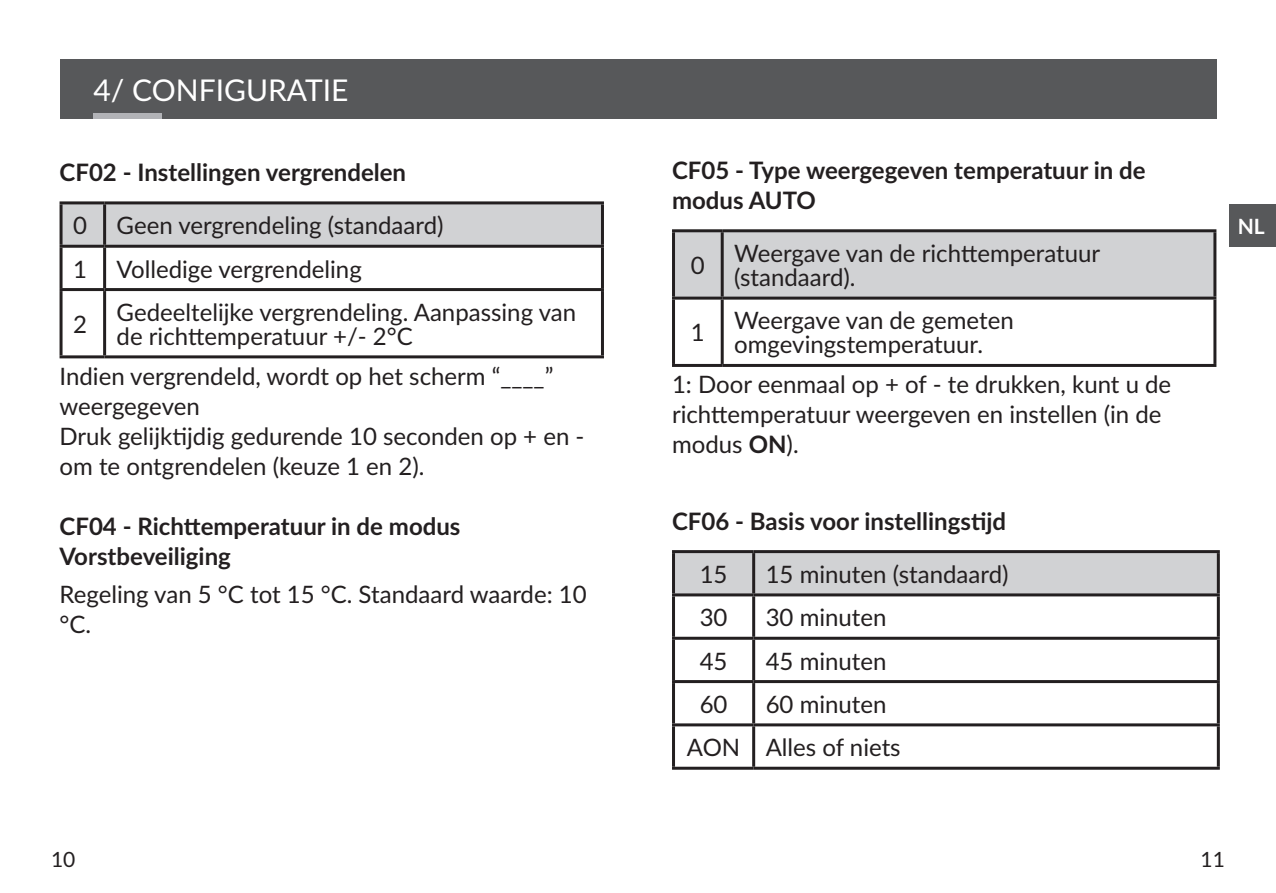
<style>
.page{position:relative;width:1276px;height:893px;background:#fff}
.page>*{position:absolute;margin:0;border:0;box-sizing:border-box;transform-origin:0 0}
.TITRE_2{font:30px "Lato";color:#fff}
.TXT_COURANT{font:24px/30px "Lato";color:#231f20}
.soustitre{font:700 24px/30px "Lato";color:#231f20}
.t1{font:21px "Lato";color:#231f20}
.t2{font:700 21px "Lato";color:#fff}
.s1{font-weight:700}
</style>
<div class="page">
<div style="left:1229px;top:204px;width:47px;height:43px;background:#57585a"></div>
<div style="left:63px;top:204px;width:538px;height:41px;background:#d1d2d4"></div>
<hr style="left:60px;top:201px;width:45px;height:3px;background:#231f20">
<hr style="left:60px;top:204px;width:3px;height:41px;background:#231f20">
<hr style="left:105px;top:201px;width:499px;height:3px;background:#231f20">
<hr style="left:103px;top:204px;width:3px;height:41px;background:#231f20">
<hr style="left:601px;top:204px;width:3px;height:41px;background:#231f20">
<hr style="left:60px;top:245px;width:45px;height:3px;background:#231f20">
<hr style="left:60px;top:248px;width:3px;height:40px;background:#231f20">
<hr style="left:105px;top:245px;width:499px;height:3px;background:#231f20">
<hr style="left:103px;top:248px;width:3px;height:40px;background:#231f20">
<hr style="left:601px;top:248px;width:3px;height:40px;background:#231f20">
<hr style="left:60px;top:288px;width:45px;height:3px;background:#231f20">
<hr style="left:60px;top:291px;width:3px;height:64px;background:#231f20">
<hr style="left:105px;top:288px;width:499px;height:3px;background:#231f20">
<hr style="left:103px;top:291px;width:3px;height:64px;background:#231f20">
<hr style="left:601px;top:291px;width:3px;height:64px;background:#231f20">
<hr style="left:60px;top:355px;width:45px;height:3px;background:#231f20">
<hr style="left:105px;top:355px;width:499px;height:3px;background:#231f20">
<div style="left:60px;top:60px;width:1156px;height:59px;background:#57585a"></div>
<div style="left:94px;top:113px;width:68px;height:6px;background:#b2b3b7"></div>
<div style="left:675px;top:553px;width:541px;height:40px;background:#d1d2d4"></div>
<hr style="left:672px;top:550px;width:81px;height:3px;background:#231f20">
<hr style="left:672px;top:553px;width:3px;height:40px;background:#231f20">
<hr style="left:753px;top:550px;width:466px;height:3px;background:#231f20">
<hr style="left:752px;top:553px;width:3px;height:40px;background:#231f20">
<hr style="left:1216px;top:553px;width:3px;height:40px;background:#231f20">
<hr style="left:672px;top:593px;width:81px;height:3px;background:#231f20">
<hr style="left:672px;top:596px;width:3px;height:41px;background:#231f20">
<hr style="left:753px;top:593px;width:466px;height:3px;background:#231f20">
<hr style="left:752px;top:596px;width:3px;height:41px;background:#231f20">
<hr style="left:1216px;top:596px;width:3px;height:41px;background:#231f20">
<hr style="left:672px;top:637px;width:81px;height:3px;background:#231f20">
<hr style="left:672px;top:640px;width:3px;height:40px;background:#231f20">
<hr style="left:753px;top:637px;width:466px;height:3px;background:#231f20">
<hr style="left:752px;top:640px;width:3px;height:40px;background:#231f20">
<hr style="left:1216px;top:640px;width:3px;height:40px;background:#231f20">
<hr style="left:672px;top:680px;width:81px;height:3px;background:#231f20">
<hr style="left:672px;top:683px;width:3px;height:40px;background:#231f20">
<hr style="left:753px;top:680px;width:466px;height:3px;background:#231f20">
<hr style="left:752px;top:683px;width:3px;height:40px;background:#231f20">
<hr style="left:1216px;top:683px;width:3px;height:40px;background:#231f20">
<hr style="left:672px;top:723px;width:81px;height:3px;background:#231f20">
<hr style="left:672px;top:726px;width:3px;height:41px;background:#231f20">
<hr style="left:753px;top:723px;width:466px;height:3px;background:#231f20">
<hr style="left:752px;top:726px;width:3px;height:41px;background:#231f20">
<hr style="left:1216px;top:726px;width:3px;height:41px;background:#231f20">
<hr style="left:672px;top:767px;width:81px;height:3px;background:#231f20">
<hr style="left:753px;top:767px;width:466px;height:3px;background:#231f20">
<div style="left:675px;top:232px;width:538px;height:65px;background:#d1d2d4"></div>
<hr style="left:672px;top:229px;width:50px;height:3px;background:#231f20">
<hr style="left:672px;top:232px;width:3px;height:65px;background:#231f20">
<hr style="left:722px;top:229px;width:494px;height:3px;background:#231f20">
<hr style="left:720px;top:232px;width:3px;height:65px;background:#231f20">
<hr style="left:1213px;top:232px;width:3px;height:65px;background:#231f20">
<hr style="left:672px;top:297px;width:50px;height:3px;background:#231f20">
<hr style="left:672px;top:300px;width:3px;height:64px;background:#231f20">
<hr style="left:722px;top:297px;width:494px;height:3px;background:#231f20">
<hr style="left:720px;top:300px;width:3px;height:64px;background:#231f20">
<hr style="left:1213px;top:300px;width:3px;height:64px;background:#231f20">
<hr style="left:672px;top:364px;width:50px;height:3px;background:#231f20">
<hr style="left:722px;top:364px;width:494px;height:3px;background:#231f20">
<p class="TITRE_2" style="left:94px;top:69px;width:256px">4/ CONFIGURATIE</p>
<p class="soustitre" style="left:60px;top:156px;width:348px">CF02 - Instellingen vergrendelen</p>
<p class="TXT_COURANT" style="left:73px;top:209px;width:15px">0</p>
<p class="TXT_COURANT" style="left:117px;top:209px;width:328px">Geen vergrendeling (standaard)</p>
<p class="TXT_COURANT" style="left:73px;top:253px;width:15px">1</p>
<p class="TXT_COURANT" style="left:117px;top:253px;width:247px">Volledige vergrendeling</p>
<p class="TXT_COURANT" style="left:73px;top:308px;width:15px">2</p>
<p class="TXT_COURANT" style="left:117px;top:299px;width:461px;line-height:24px">Gedeeltelijke vergrendeling. Aanpassing van de richttemperatuur +/- 2°C</p>
<p class="TXT_COURANT" style="left:60px;top:360px;width:495px">Indien vergrendeld, wordt op het scherm “____” weergegeven</p>
<p class="TXT_COURANT" style="left:60px;top:420px;width:526px">Druk gelijktijdig gedurende 10 seconden op + en - om te ontgrendelen (keuze 1 en 2).</p>
<p class="soustitre" style="left:60px;top:510px;width:402px">CF04 - Richttemperatuur in de modus<br>Vorstbeveiliging</p>
<p class="TXT_COURANT" style="left:60px;top:579px;width:529px">Regeling van 5 °C tot 15 °C. Standaard waarde: 10 °C.</p>
<p class="soustitre" style="left:672px;top:154px;width:475px">CF05 - Type weergegeven temperatuur in de modus AUTO</p>
<p class="TXT_COURANT" style="left:691px;top:249px;width:15px">0</p>
<p class="TXT_COURANT" style="left:734px;top:240px;width:368px;line-height:24px">Weergave van de richttemperatuur (standaard).</p>
<p class="TXT_COURANT" style="left:734px;top:308px;width:281px;line-height:24px">Weergave van de gemeten omgevingstemperatuur.</p>
<p class="TXT_COURANT" style="left:672px;top:369px;width:501px">1: Door eenmaal op + of - te drukken, kunt u de richttemperatuur weergeven en instellen (in de modus <span class="s1">ON</span>).</p>
<p class="TXT_COURANT" style="left:691px;top:317px;width:15px">1</p>
<p class="soustitre" style="left:672px;top:505px;width:336px">CF06 - Basis voor instellingstijd</p>
<p class="TXT_COURANT" style="left:699px;top:558px;width:29px">15</p>
<p class="TXT_COURANT" style="left:765px;top:558px;width:244px">15 minuten (standaard)</p>
<p class="TXT_COURANT" style="left:699px;top:601px;width:29px">30</p>
<p class="TXT_COURANT" style="left:765px;top:601px;width:122px">30 minuten</p>
<p class="TXT_COURANT" style="left:699px;top:645px;width:29px">45</p>
<p class="TXT_COURANT" style="left:765px;top:645px;width:122px">45 minuten</p>
<p class="TXT_COURANT" style="left:699px;top:688px;width:29px">60</p>
<p class="TXT_COURANT" style="left:765px;top:688px;width:122px">60 minuten</p>
<p class="TXT_COURANT" style="left:687px;top:731px;width:55px">AON</p>
<p class="TXT_COURANT" style="left:765px;top:731px;width:136px">Alles of niets</p>
<p class="t2" style="left:1237px;top:211px;width:29px">NL</p>
<p class="t1" style="left:51px;top:845px;width:26px">10</p>
<p class="t1" style="left:1200px;top:845px;width:26px">11</p>
</div>
